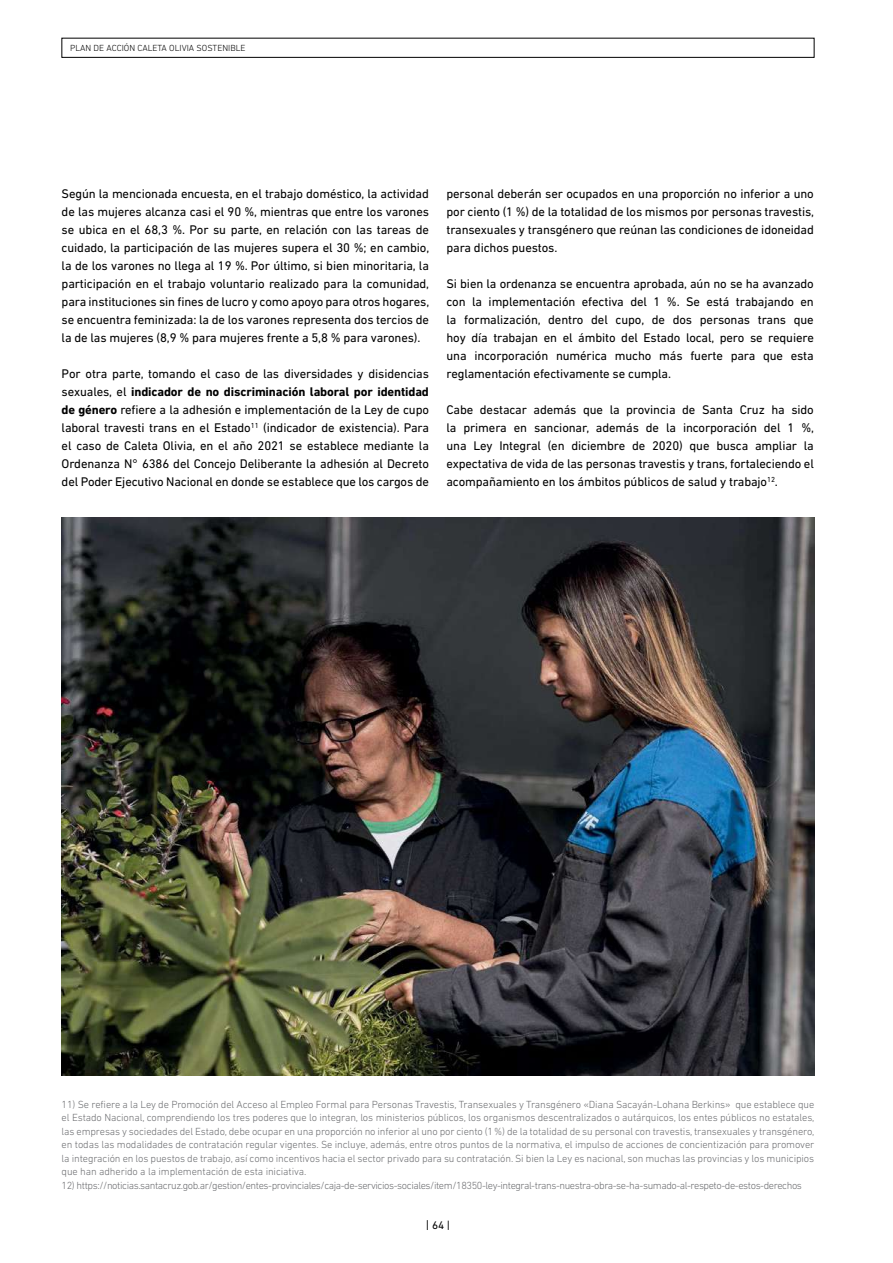
<style>
.page{position:relative;width:893px;height:1263px;background:#fff}
.page>*{position:absolute;margin:0;border:0;box-sizing:border-box;transform-origin:0 0}
.t1{font:12.75px/18px "DIN Next LT Pro";letter-spacing:-.01em;color:#000;text-align:justify}
.t2{font:11.25px "DIN Next LT Pro";color:#000}
.t3{font:300 10.5px/13.5px "DIN Next LT Pro";letter-spacing:-.04em;color:#6d6e71;text-align:justify}
.t4{font:300 9px "DIN Next LT Pro";color:#000}
.s1{font-weight:700}
.s2{font-size:12px}
</style>
<div class="page">
<div style="left:62px;top:38px;width:752px;height:20px;border:1px solid #000"></div>
<img style="left:62px;top:517px;width:752px;height:558px">
<p class="t4" style="left:70px;top:43px;width:177px">PLAN DE ACCIÓN CALETA OLIVIA SOSTENIBLE</p>
<p class="t1" style="left:62px;top:185px;width:369px">Según la mencionada encuesta, en el trabajo doméstico, la actividad de las mujeres alcanza casi el 90 %, mientras que entre los varones se ubica en el 68,3 %. Por su parte, en relación con las tareas de cuidado, la participación de las mujeres supera el 30 %; en cambio, la de los varones no llega al 19 %. Por último, si bien minoritaria, la participación en el trabajo voluntario realizado para la comunidad, para instituciones sin fines de lucro y como apoyo para otros hogares, se encuentra feminizada: la de los varones representa dos tercios de la de las mujeres (8,9 % para mujeres frente a 5,8 % para varones).</p>
<p class="t1" style="left:62px;top:365px;width:369px">Por otra parte, tomando el caso de las diversidades y disidencias sexuales, el <span class="s1">indicador de no discriminación laboral por identidad de género</span> refiere a la adhesión e implementación de la Ley de cupo laboral travesti trans en el Estado<sup>11</sup> (indicador de existencia). Para el caso de Caleta Olivia, en el año 2021 se establece mediante la Ordenanza N° 6386 del Concejo Deliberante la adhesión al Decreto del Poder Ejecutivo Nacional en donde se establece que los cargos de</p>
<p class="t1" style="left:446px;top:185px;width:369px">personal deberán ser ocupados en una proporción no inferior a uno por ciento (1 %) de la totalidad de los mismos por personas travestis, transexuales y transgénero que reúnan las condiciones de idoneidad para dichos puestos.</p>
<p class="t1" style="left:446px;top:275px;width:369px">Si bien la ordenanza se encuentra aprobada, aún no se ha avanzado con la implementación efectiva del 1 %. Se está trabajando en la formalización, dentro del cupo, de dos personas trans que hoy día trabajan en el ámbito del Estado local, pero se requiere una incorporación numérica mucho más fuerte para que esta reglamentación efectivamente se cumpla.</p>
<p class="t1" style="left:446px;top:401px;width:369px">Cabe destacar además que la provincia de Santa Cruz ha sido la primera en sancionar, además de la incorporación del 1 %, una Ley Integral (en diciembre de 2020) que busca ampliar la expectativa de vida de las personas travestis y trans, fortaleciendo el acompañamiento en los ámbitos públicos de salud y trabajo<sup>12</sup>.</p>
<p class="t3" style="left:62px;top:1097px;width:754px">11) Se refiere a la Ley de Promoción del Acceso al Empleo Formal para Personas Travestis, Transexuales y Transgénero «Diana Sacayán-Lohana Berkins» que establece que el Estado Nacional, comprendiendo los tres poderes que lo integran, los ministerios públicos, los organismos descentralizados o autárquicos, los entes públicos no estatales, las empresas y sociedades del Estado, debe ocupar en una proporción no inferior al uno por ciento (1%) de la totalidad de su personal con travestis, transexuales y transgénero, en todas las modalidades de contratación regular vigentes. Se incluye, además, entre otros puntos de la normativa, el impulso de acciones de concientización para promover la integración en los puestos de trabajo, así como incentivos hacia el sector privado para su contratación. Si bien la Ley es nacional, son muchas las provincias y los municipios que han adherido a la implementación de esta iniciativa.</p>
<p class="t3" style="left:62px;top:1178px;width:742px">12) https://noticias.santacruz.gob.ar/gestion/entes-provinciales/caja-de-servicios-sociales/item/18350-ley-integral-trans-nuestra-obra-se-ha-sumado-al-respeto-de-estos-derechos</p>
<p class="t2" style="left:426px;top:1219px;width:26px"><span class="s2">|</span> 64 |</p>
</div>
